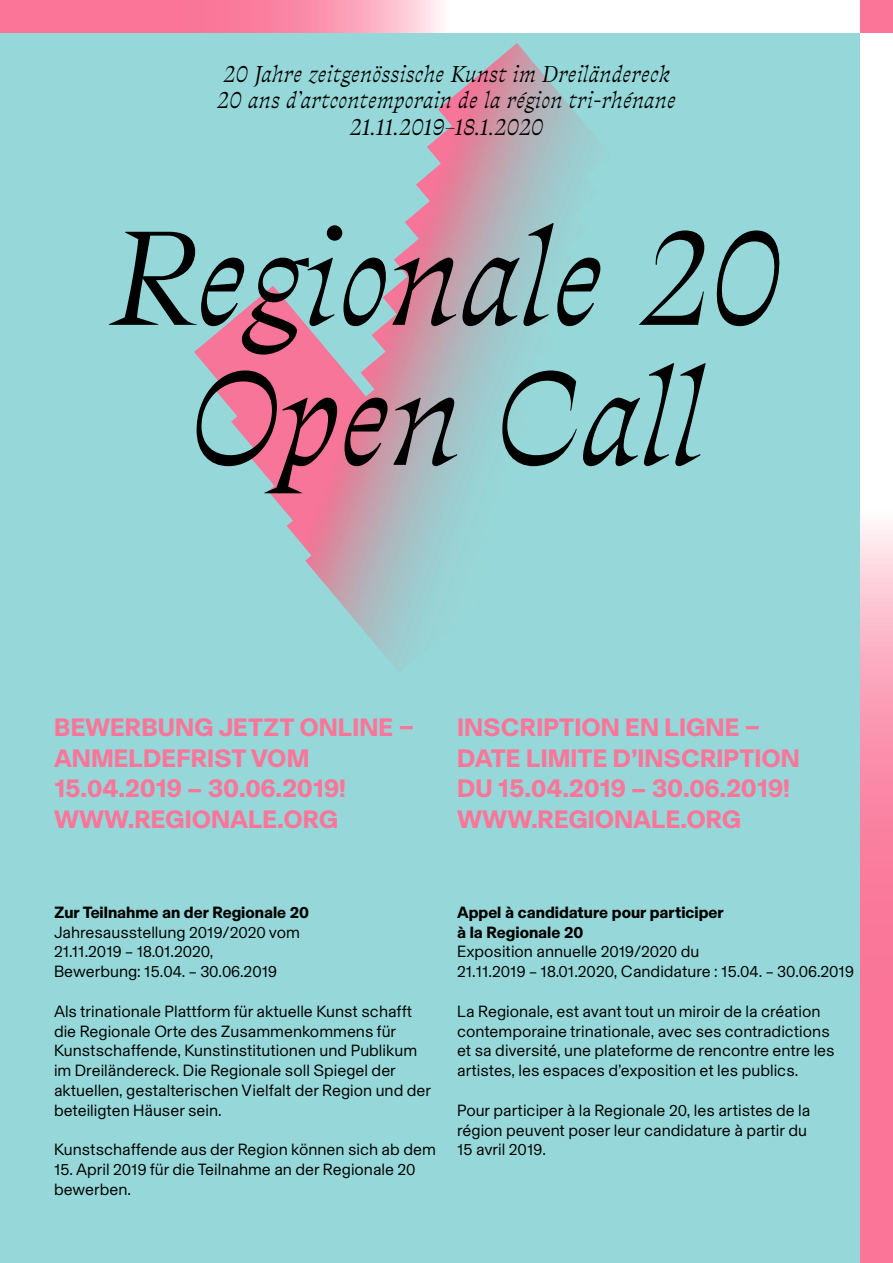
<style>
.page{position:relative;width:893px;height:1263px;background:#96d8d9}
.page>*{position:absolute;margin:0;border:0;box-sizing:border-box;transform-origin:0 0}
.t1{font:129.3px/139.9px "Traulha Italica";color:#000;text-align:center}
.t2{font:700 25.5px/30.6px "Basel";color:#fa7598}
.t3{font:22.2px/26.5px "Traulha Italica";letter-spacing:.01em;color:#000;text-align:center}
.t4{font:16.5px/19.8px "Basel";color:#000}
.t5{font:700 16.5px/19.8px "Basel";color:#000}
</style>
<div class="page">
<svg style="left:0;top:0;width:861px;height:32px"></svg>
<svg style="left:194px;top:43px;width:396px;height:624px"></svg>
<svg style="left:861px;top:32px;width:32px;height:1231px"></svg>
<div style="left:861px;top:0;width:32px;height:32px;background:#fa7598"></div>
<h3 class="t3" style="left:217px;top:60px;width:460px">20 Jahre zeitgenössische Kunst im Dreiländereck<br>20 ans d’artcontemporain de la région tri-rhénane<br>21.11.2019–18.1.2020</h3>
<h1 class="t1" style="left:112px;top:206px;width:671px">Regionale 20<br>Open Call</h1>
<h2 class="t2" style="left:54px;top:710px;width:361px">BEWERBUNG JETZT ONLINE –<br>ANMELDEFRIST VOM<br>15.04.2019 – 30.06.2019!<br>WWW.REGIONALE.ORG</h2>
<h2 class="t2" style="left:457px;top:710px;width:344px">INSCRIPTION EN LIGNE –<br>DATE LIMITE D’INSCRIPTION<br>DU 15.04.2019 – 30.06.2019!<br>WWW.REGIONALE.ORG</h2>
<p class="t5" style="left:54px;top:901px;width:257px">Zur Teilnahme an der Regionale 20</p>
<p class="t4" style="left:54px;top:921px;width:248px">Jahresausstellung 2019/2020 vom<br>21.11.2019 – 18.01.2020,<br>Bewerbung: 15.04. – 30.06.2019</p>
<p class="t4" style="left:54px;top:1000px;width:379px">Als trinationale Plattform für aktuelle Kunst schafft die Regionale Orte des Zusammenkommens für Kunstschaffende, Kunstinstitutionen und Publikum im Dreiländereck. Die Regionale soll Spiegel der aktuellen, gestalterischen Vielfalt der Region und der beteiligten Häuser sein.</p>
<p class="t4" style="left:54px;top:1139px;width:383px">Kunstschaffende aus der Region können sich ab dem</p>
<p class="t4" style="left:54px;top:1158px;width:363px">15. April 2019 für die Teilnahme an der Regionale 20 bewerben.</p>
<p class="t5" style="left:457px;top:901px;width:268px">Appel à candidature pour participer à la Regionale 20</p>
<p class="t4" style="left:457px;top:941px;width:398px">Exposition annuelle 2019/2020 du<br>21.11.2019 – 18.01.2020, Candidature : 15.04. – 30.06.2019</p>
<p class="t4" style="left:457px;top:1000px;width:379px">La Regionale, est avant tout un miroir de la création contemporaine trinationale, avec ses contradictions et sa diversité, une plateforme de rencontre entre les artistes, les espaces d’exposition et les publics.</p>
<p class="t4" style="left:457px;top:1099px;width:355px">Pour participer à la Regionale 20, les artistes de la région peuvent poser leur candidature à partir du<br>15 avril 2019.</p>
</div>
